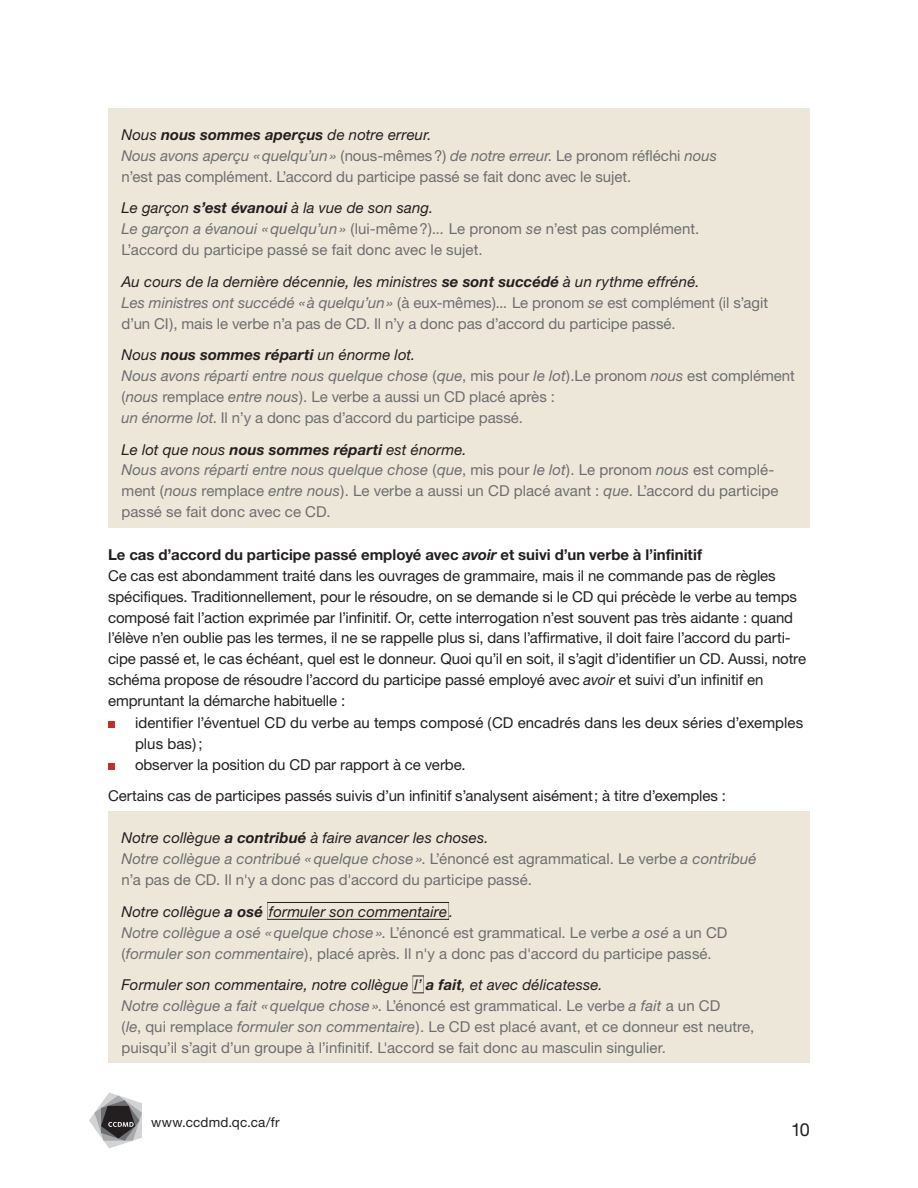
<style>
.page{position:relative;width:918px;height:1188px;background:#fff}
.page>*{position:absolute;margin:0;border:0;box-sizing:border-box;transform-origin:0 0}
.t1{font:18px "Helvetica Neue";color:#231f20}
.t2{font:15px/21px "Helvetica Neue";letter-spacing:.005em;color:#6d6e71}
.t3{font:15px/21px "Helvetica Neue";letter-spacing:-.005em;color:#231f20}
.t4{font:13.5px "Helvetica Neue";letter-spacing:.015em;color:#231f20}
.s1{font-style:italic;color:#231f20}
.s2{font-weight:700;font-style:italic;color:#231f20}
.s3{font-style:italic}
.s4{font-weight:700}
.s5{font-weight:700;font-style:italic}
</style>
<div class="page">
<svg style="left:89px;top:1093px;width:53px;height:55px"></svg>
<div style="left:108px;top:108px;width:702px;height:420px;background:#ede7d9"></div>
<div style="left:108px;top:812px;width:702px;height:252px;background:#ede7d9"></div>
<svg style="left:267px;top:903px;width:182px;height:16px"></svg>
<hr style="left:267px;top:902px;width:182px;height:1px;background:#231f20">
<hr style="left:267px;top:919px;width:182px;height:1px;background:#231f20">
<svg style="left:413px;top:976px;width:11px;height:18px"></svg>
<div style="left:108px;top:721px;width:7px;height:7px;background:#c42e27"></div>
<div style="left:108px;top:763px;width:7px;height:7px;background:#c42e27"></div>
<p class="t2" style="left:122px;top:123px;width:597px"><span class="s1">Nous</span> <span class="s2">nous sommes aperçus</span> <span class="s1">de notre erreur.<br></span><span class="s3">Nous avons aperçu «quelqu’un»</span> (nous-mêmes?) <span class="s3">de notre erreur</span>. Le pronom réfléchi <span class="s3">nous </span>n’est pas complément. L’accord du participe passé se fait donc avec le sujet.</p>
<p class="t2" style="left:121px;top:197px;width:579px"><span class="s1">Le garçon</span> <span class="s2">s’est évanoui</span> <span class="s1">à la vue de son sang.<br></span><span class="s3">Le garçon a évanoui «quelqu’un»</span> (lui-même?)<span class="s3">...</span> Le pronom <span class="s3">se</span> n’est pas complément.<br>L’accord du participe passé se fait donc avec le sujet.</p>
<p class="t2" style="left:121px;top:270px;width:648px"><span class="s1">Au cours de la dernière décennie, les ministres</span> <span class="s2">se sont succédé</span> <span class="s1">à un rythme effréné.<br></span><span class="s3">Les ministres ont succédé «à quelqu’un»</span> (à eux-mêmes)<span class="s3">...</span> Le pronom <span class="s3">se</span> est complément (il s’agit d’un CI), mais le verbe n’a pas de CD. Il n’y a donc pas d’accord du participe passé.</p>
<p class="t2" style="left:121px;top:344px;width:675px"><span class="s1">Nous</span> <span class="s2">nous sommes réparti</span> <span class="s1">un énorme lot.<br></span><span class="s3">Nous avons réparti entre nous quelque chose</span> (<span class="s3">que</span>, mis pour <span class="s3">le lot</span>).Le pronom <span class="s3">nous</span> est complément (<span class="s3">nous</span> remplace <span class="s3">entre nous</span>). Le verbe a aussi un CD placé après :<br><span class="s3">un énorme lot</span>. Il n’y a donc pas d’accord du participe passé.</p>
<p class="t2" style="left:121px;top:438px;width:659px"><span class="s1">Le lot que nous</span> <span class="s2">nous sommes réparti</span> <span class="s1">est énorme.<br></span><span class="s3">Nous avons réparti entre nous quelque chose</span> (<span class="s3">que</span>, mis pour <span class="s3">le lot</span>). Le pronom <span class="s3">nous</span> est complé&shy;ment (<span class="s3">nous</span> remplace <span class="s3">entre nous</span>). Le verbe a aussi un CD placé avant : <span class="s3">que</span>. L’accord du participe passé se fait donc avec ce CD.</p>
<p class="t3" style="left:108px;top:543px;width:700px"><span class="s4">Le cas d’accord du participe passé employé avec</span> <span class="s5">avoir</span> <span class="s4">et suivi d’un verbe à l’infinitif<br></span>Ce cas est abondamment traité dans les ouvrages de grammaire, mais il ne commande pas de règles spécifiques. Traditionnellement, pour le résoudre, on se demande si le CD qui précède le verbe au temps composé fait l’action exprimée par l’infinitif. Or, cette interrogation n’est souvent pas très aidante : quand l’élève n’en oublie pas les termes, il ne se rappelle plus si, dans l’affirmative, il doit faire l’accord du parti&shy;cipe passé et, le cas échéant, quel est le donneur. Quoi qu’il en soit, il s’agit d’identifier un CD. Aussi, notre schéma propose de résoudre l’accord du participe passé employé avec <span class="s3">avoir</span> et suivi d’un infinitif en empruntant la démarche habituelle :</p>
<p class="t3" style="left:135px;top:711px;width:670px">identifier l’éventuel CD du verbe au temps composé (CD encadrés dans les deux séries d’exemples plus bas);<br>observer la position du CD par rapport à ce verbe.</p>
<p class="t3" style="left:108px;top:785px;width:620px">Certains cas de participes passés suivis d’un infinitif s’analysent aisément; à titre d’exemples :</p>
<p class="t2" style="left:121px;top:827px;width:637px"><span class="s1">Notre collègue</span> <span class="s2">a contribué</span> <span class="s1">à faire avancer les choses.<br></span><span class="s3">Notre collègue a contribué «quelque chose»</span>. L’énoncé est agrammatical. Le verbe <span class="s3">a contribué </span>n’a pas de CD. Il n'y a donc pas d'accord du participe passé.</p>
<p class="t2" style="left:121px;top:900px;width:607px"><span class="s1">Notre collègue</span> <span class="s2">a osé</span> <span class="s1">formuler son commentaire.<br></span><span class="s3">Notre collègue a osé «quelque chose»</span>. L’énoncé est grammatical. Le verbe <span class="s3">a osé</span> a un CD (<span class="s3">formuler son commentaire</span>), placé après. Il n'y a donc pas d'accord du participe passé.</p>
<p class="t2" style="left:122px;top:974px;width:634px"><span class="s1">Formuler son commentaire, notre collègue l’</span> <span class="s2">a fait</span><span class="s1">, et avec délicatesse.<br></span><span class="s3">Notre collègue a fait «quelque chose»</span>. L’énoncé est grammatical. Le verbe <span class="s3">a fait</span> a un CD<br>(<span class="s3">le</span>, qui remplace <span class="s3">formuler son commentaire</span>). Le CD est placé avant, et ce donneur est neutre, puisqu’il s’agit d’un groupe à l’infinitif. L'accord se fait donc au masculin singulier.</p>
<p class="t4" style="left:151px;top:1114px;width:130px">www.ccdmd.qc.ca/fr</p>
<p class="t1" style="left:791px;top:1119px;width:20px">10</p>
</div>
